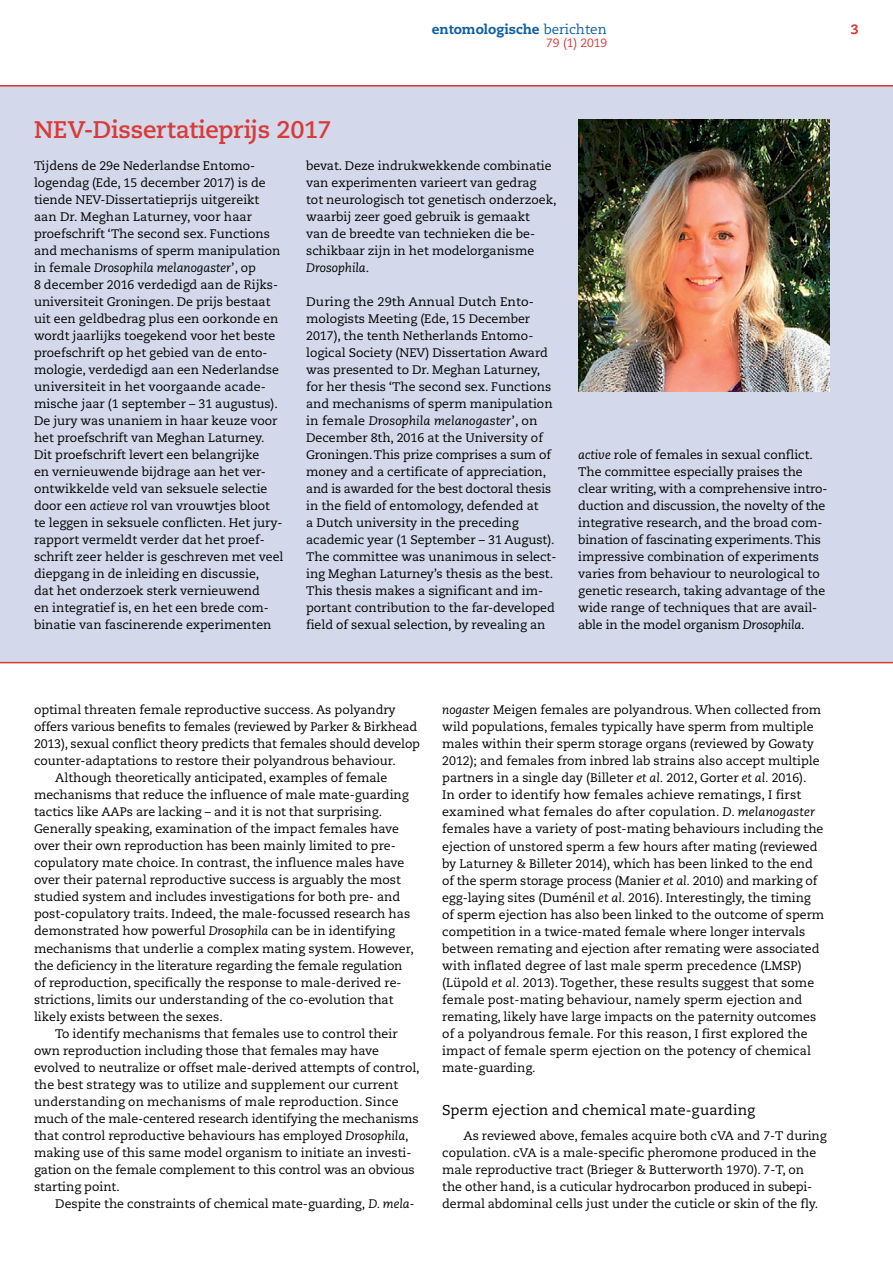
<style>
.page{position:relative;width:893px;height:1263px;background:#fff}
.page>*{position:absolute;margin:0;border:0;box-sizing:border-box;transform-origin:0 0}
.t1{font:700 24px "Caecilia LT Std";letter-spacing:-.01em;color:#d93a37}
.t2{font:14.25px "Caecilia LT Std";letter-spacing:.005em;color:#000}
.t3{font:800 13.5px "Caecilia LT Std";color:#115fa4}
.t4{font:800 13.5px "Caecilia LT Std";color:#d93a37}
.t5{font:12.3px/17px "Caecilia LT Std";color:#000}
.t6{font:12px "Caecilia LT Std";color:#d93a37}
.s1{font-weight:400}
.s2{font-style:italic}
</style>
<div class="page">
<div style="left:0;top:85px;width:893px;height:578px;background:#d3d9eb"></div>
<img style="left:578px;top:119px;width:251px;height:273px">
<hr style="left:0;top:85px;width:893px;height:2px;background:#d93a37">
<hr style="left:0;top:662px;width:893px;height:1px;background:#d93a37">
<h1 class="t1" style="left:34px;top:115px;width:299px">NEV-Dissertatieprijs 2017</h1>
<p class="t3" style="left:432px;top:21px;width:177px">entomologische <span class="s1">berichten</span></p>
<p class="t4" style="left:851px;top:21px;width:9px">3</p>
<p class="t6" style="left:546px;top:36px;width:62px">79 (1) 2019</p>
<p class="t5" style="left:34px;top:158px;width:251px">Tijdens de 29e Nederlandse Entomo&shy;logendag (Ede, 15 december 2017) is de tiende NEV-Dissertatieprijs uitgereikt aan Dr. Meghan Laturney, voor haar proefschrift ‘The second sex. Functions and mechanisms of sperm manipulation in female <span class="s2">Drosophila melanogaster</span>’, op<br>8 december 2016 verdedigd aan de Rijks&shy;universiteit Groningen. De prijs bestaat uit een geldbedrag plus een oorkonde en wordt jaarlijks toegekend voor het beste proefschrift op het gebied van de ento&shy;mologie, verdedigd aan een Nederlandse universiteit in het voorgaande acade&shy;mische jaar (1 september – 31 augustus).<br>De jury was unaniem in haar keuze voor het proefschrift van Meghan Laturney.<br>Dit proefschrift levert een belangrijke<br>en vernieuwende bijdrage aan het ver&shy;ontwikkelde veld van seksuele selectie door een <span class="s2">actieve</span> rol van vrouwtjes bloot te leggen in seksuele conflicten. Het jury&shy;rapport vermeldt verder dat het proef&shy;schrift zeer helder is geschreven met veel diepgang in de inleiding en discussie,<br>dat het onderzoek sterk vernieuwend<br>en integratief is, en het een brede com&shy;binatie van fascinerende experimenten</p>
<p class="t5" style="left:306px;top:158px;width:252px">bevat. Deze indrukwekkende combinatie van experimenten varieert van gedrag<br>tot neurologisch tot genetisch onderzoek, waarbij zeer goed gebruik is gemaakt<br>van de breedte van technieken die be&shy;schikbaar zijn in het modelorganisme <span class="s2">Drosophila</span>.</p>
<p class="t5" style="left:306px;top:294px;width:252px">During the 29th Annual Dutch Ento&shy;mologists Meeting (Ede, 15 December 2017), the tenth Netherlands Entomo&shy;logical Society (NEV) Dissertation Award was presented to Dr. Meghan Laturney, for her thesis ‘The second sex. Functions and mechanisms of sperm manipulation in female <span class="s2">Drosophila melanogaster</span>’, on December 8th, 2016 at the University of Groningen. This prize comprises a sum of money and a certificate of appreciation, and is awarded for the best doctoral thesis in the field of entomology, defended at<br>a Dutch university in the preceding academic year (1 September – 31 August).<br>The committee was unanimous in select&shy;ing Meghan Laturney’s thesis as the best.<br>This thesis makes a significant and im&shy;portant contribution to the far-developed field of sexual selection, by revealing an</p>
<p class="t5" style="left:578px;top:447px;width:251px"><span class="s2">active</span> role of females in sexual conflict.<br>The committee especially praises the clear writing, with a comprehensive intro&shy;duction and discussion, the novelty of the integrative research, and the broad com&shy;bination of fascinating experiments. This impressive combination of experiments varies from behaviour to neurological to genetic research, taking advantage of the wide range of techniques that are avail&shy;able in the model organism <span class="s2">Drosophila</span>.</p>
<p class="t5" style="left:34px;top:702px;width:363px">optimal threaten female reproductive success. As polyandry</p>
<p class="t5" style="left:34px;top:719px;width:385px">offers various benefits to females (reviewed by Parker &amp; Birkhead</p>
<p class="t5" style="left:34px;top:736px;width:388px">2013), sexual conflict theory predicts that females should develop</p>
<p class="t5" style="left:34px;top:753px;width:363px">counter-adaptations to restore their polyandrous behaviour.</p>
<p class="t5" style="left:55px;top:770px;width:334px">Although theoretically anticipated, examples of female</p>
<p class="t5" style="left:34px;top:787px;width:376px">mechanisms that reduce the influence of male mate-guarding</p>
<p class="t5" style="left:34px;top:804px;width:350px">tactics like AAPs are lacking – and it is not that surprising.</p>
<p class="t5" style="left:34px;top:821px;width:366px">Generally speaking, examination of the impact females have</p>
<p class="t5" style="left:34px;top:838px;width:363px">over their own reproduction has been mainly limited to pre-</p>
<p class="t5" style="left:34px;top:855px;width:372px">copulatory mate choice. In contrast, the influence males have</p>
<p class="t5" style="left:34px;top:872px;width:368px">over their paternal reproductive success is arguably the most</p>
<p class="t5" style="left:34px;top:889px;width:368px">studied system and includes investigations for both pre- and</p>
<p class="t5" style="left:34px;top:906px;width:378px">post-copulatory traits. Indeed, the male-focussed research has</p>
<p class="t5" style="left:34px;top:923px;width:363px">demonstrated how powerful <span class="s2">Drosophila</span> can be in identifying</p>
<p class="t5" style="left:34px;top:940px;width:381px">mechanisms that underlie a complex mating system. However,</p>
<p class="t5" style="left:34px;top:957px;width:370px">the deficiency in the literature regarding the female regulation</p>
<p class="t5" style="left:34px;top:974px;width:369px">of reproduction, specifically the response to male-derived re-</p>
<p class="t5" style="left:34px;top:991px;width:361px">strictions, limits our understanding of the co-evolution that</p>
<p class="t5" style="left:34px;top:1008px;width:190px">likely exists between the sexes.</p>
<p class="t5" style="left:55px;top:1025px;width:344px">To identify mechanisms that females use to control their</p>
<p class="t5" style="left:34px;top:1042px;width:347px">own reproduction including those that females may have</p>
<p class="t5" style="left:34px;top:1059px;width:387px">evolved to neutralize or offset male-derived attempts of control,</p>
<p class="t5" style="left:34px;top:1076px;width:366px">the best strategy was to utilize and supplement our current</p>
<p class="t5" style="left:34px;top:1093px;width:366px">understanding on mechanisms of male reproduction. Since</p>
<p class="t5" style="left:34px;top:1110px;width:386px">much of the male-centered research identifying the mechanisms</p>
<p class="t5" style="left:34px;top:1127px;width:376px">that control reproductive behaviours has employed <span class="s2">Drosophila</span>,</p>
<p class="t5" style="left:34px;top:1144px;width:379px">making use of this same model organism to initiate an investi-</p>
<p class="t5" style="left:34px;top:1161px;width:382px">gation on the female complement to this control was an obvious</p>
<p class="t5" style="left:34px;top:1178px;width:87px">starting point.</p>
<p class="t5" style="left:55px;top:1195px;width:360px">Despite the constraints of chemical mate-guarding, <span class="s2">D. mela-</span></p>
<p class="t5" style="left:442px;top:702px;width:384px"><span class="s2">nogaster</span> Meigen females are polyandrous. When collected from wild populations, females typically have sperm from multiple males within their sperm storage organs (reviewed by Gowaty 2012); and females from inbred lab strains also accept multiple partners in a single day (Billeter <span class="s2">et al.</span> 2012, Gorter <span class="s2">et al.</span> 2016).<br>In order to identify how females achieve rematings, I first examined what females do after copulation. <span class="s2">D. melanogaster </span>females have a variety of post-mating behaviours including the ejection of unstored sperm a few hours after mating (reviewed by Laturney &amp; Billeter 2014), which has been linked to the end of the sperm storage process (Manier <span class="s2">et al.</span> 2010) and marking of egg-laying sites (Duménil <span class="s2">et al.</span> 2016). Interestingly, the timing of sperm ejection has also been linked to the outcome of sperm competition in a twice-mated female where longer intervals between remating and ejection after remating were associated with inflated degree of last male sperm precedence (LMSP) (Lüpold <span class="s2">et al.</span> 2013). Together, these results suggest that some female post-mating behaviour, namely sperm ejection and remating, likely have large impacts on the paternity outcomes of a polyandrous female. For this reason, I first explored the impact of female sperm ejection on the potency of chemical mate-guarding.</p>
<p class="t2" style="left:442px;top:1102px;width:314px">Sperm ejection and chemical mate-guarding</p>
<p class="t5" style="left:442px;top:1127px;width:386px;text-indent:21px">As reviewed above, females acquire both cVA and 7-T during copulation. cVA is a male-specific pheromone produced in the male reproductive tract (Brieger &amp; Butterworth 1970). 7-T, on the other hand, is a cuticular hydrocarbon produced in subepi&shy;dermal abdominal cells just under the cuticle or skin of the fly.</p>
</div>
